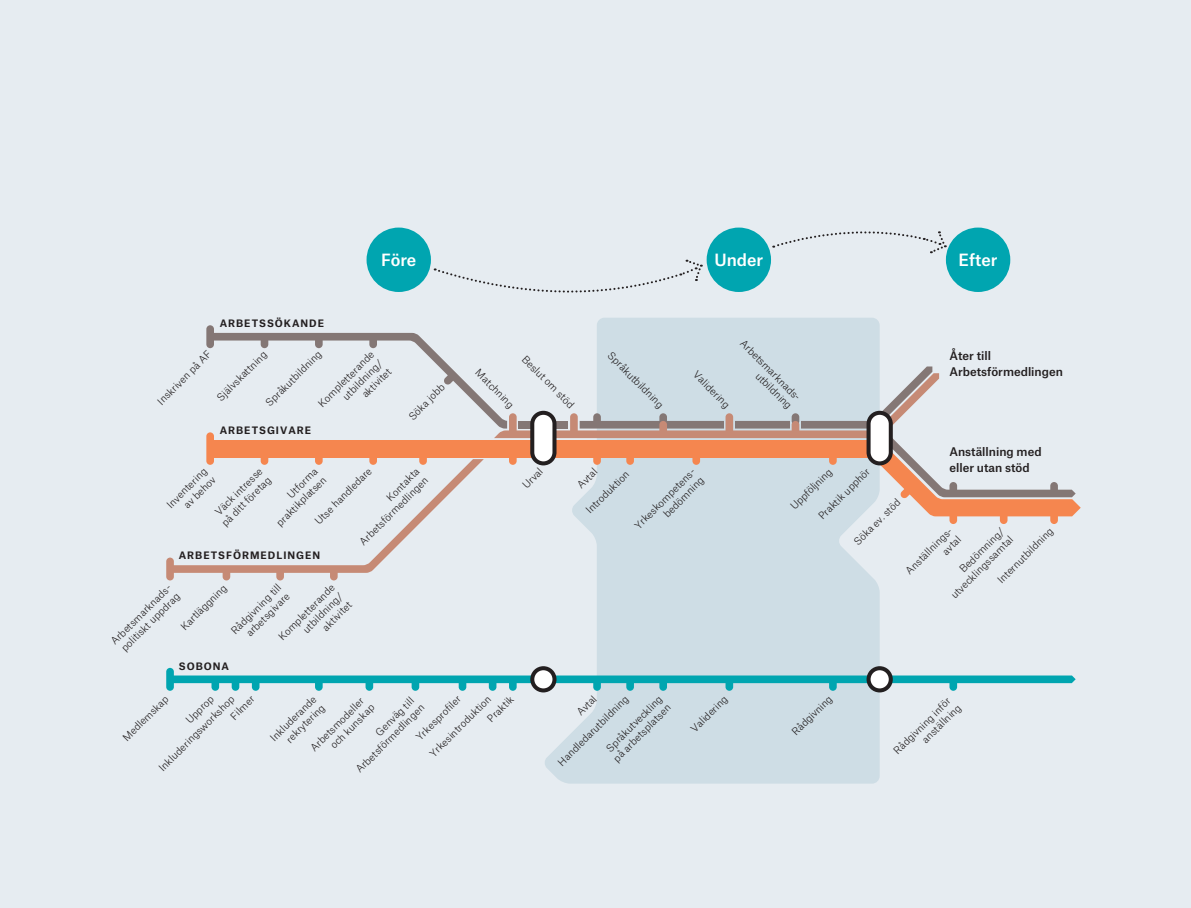
<style>
.page{position:relative;width:1191px;height:908px;background:#fff}
.page>*{position:absolute;margin:0;border:0;box-sizing:border-box;transform-origin:0 0}
.t1{font:500 16.2px "Atlas Grotesk";color:#fff}
.t2{font:500 11.4px/16.2px "Atlas Grotesk";color:#231f20}
.t3{font:300 9.8px/12.2px "Atlas Grotesk";color:#231f20;text-align:right}
.t4{font:700 9.8px "Atlas Grotesk";letter-spacing:.1em;color:#231f20}
</style>
<div class="page">
<div style="left:0;top:0;width:1191px;height:907px;background:#e6ecf1"></div>
<svg style="left:544px;top:318px;width:335px;height:465px;background:#d0dee6"></svg>
<div style="left:206px;top:325px;width:8px;height:23px;background:#847775;border-radius:4px"></div>
<div style="left:166px;top:667px;width:8px;height:23px;background:#00a5b0;border-radius:4px"></div>
<div style="left:166px;top:557px;width:8px;height:23px;background:#c68a75;border-radius:4px"></div>
<div style="left:223px;top:568px;width:7px;height:12px;background:#c68a75;border-radius:4px"></div>
<div style="left:276px;top:568px;width:8px;height:12px;background:#c68a75;border-radius:4px"></div>
<div style="left:330px;top:568px;width:8px;height:12px;background:#c68a75;border-radius:4px"></div>
<svg style="left:169px;top:333px;width:911px;height:239px"></svg>
<div style="left:570px;top:413px;width:8px;height:21px;background:#c68a75;border-radius:4px"></div>
<div style="left:725px;top:413px;width:8px;height:21px;background:#c68a75;border-radius:4px"></div>
<div style="left:659px;top:413px;width:8px;height:11px;background:#847775;border-radius:4px"></div>
<div style="left:659px;top:421px;width:8px;height:13px;background:#c68a75;border-radius:4px"></div>
<div style="left:791px;top:413px;width:8px;height:11px;background:#847775;border-radius:4px"></div>
<div style="left:791px;top:421px;width:8px;height:13px;background:#c68a75;border-radius:4px"></div>
<div style="left:532px;top:412px;width:22px;height:51px;background:#fff;border-radius:11px"></div>
<div style="left:530px;top:410px;width:26px;height:55px;border:4px solid #231f20;border-radius:11px"></div>
<div style="left:593px;top:679px;width:8px;height:11px;background:#00a5b0;border-radius:4px"></div>
<div style="left:626px;top:679px;width:8px;height:11px;background:#00a5b0;border-radius:4px"></div>
<div style="left:509px;top:679px;width:7px;height:11px;background:#00a5b0;border-radius:4px"></div>
<div style="left:489px;top:679px;width:7px;height:11px;background:#00a5b0;border-radius:4px"></div>
<div style="left:459px;top:679px;width:7px;height:11px;background:#00a5b0;border-radius:4px"></div>
<div style="left:411px;top:679px;width:8px;height:11px;background:#00a5b0;border-radius:4px"></div>
<div style="left:365px;top:679px;width:8px;height:11px;background:#00a5b0;border-radius:4px"></div>
<div style="left:315px;top:679px;width:8px;height:11px;background:#00a5b0;border-radius:4px"></div>
<div style="left:211px;top:679px;width:8px;height:11px;background:#00a5b0;border-radius:4px"></div>
<div style="left:232px;top:679px;width:7px;height:11px;background:#00a5b0;border-radius:4px"></div>
<div style="left:252px;top:679px;width:7px;height:11px;background:#00a5b0;border-radius:4px"></div>
<div style="left:725px;top:679px;width:8px;height:11px;background:#00a5b0;border-radius:4px"></div>
<div style="left:659px;top:679px;width:8px;height:11px;background:#00a5b0;border-radius:4px"></div>
<div style="left:949px;top:679px;width:8px;height:11px;background:#00a5b0;border-radius:4px"></div>
<div style="left:829px;top:679px;width:7px;height:11px;background:#00a5b0;border-radius:4px"></div>
<svg style="left:173px;top:675px;width:902px;height:7px;background:#10a9b4"></svg>
<div style="left:532px;top:668px;width:22px;height:22px;background:#fff;border-radius:50%"></div>
<div style="left:530px;top:666px;width:26px;height:26px;border:4px solid #231f20;border-radius:50%"></div>
<div style="left:868px;top:668px;width:22px;height:22px;background:#fff;border-radius:50%"></div>
<div style="left:866px;top:666px;width:26px;height:26px;border:4px solid #231f20;border-radius:50%"></div>
<div style="left:868px;top:412px;width:22px;height:51px;background:#fff;border-radius:11px"></div>
<div style="left:866px;top:410px;width:26px;height:55px;border:4px solid #231f20;border-radius:11px"></div>
<svg style="left:434px;top:259px;width:268px;height:34px"></svg>
<svg style="left:772px;top:231px;width:174px;height:22px"></svg>
<div style="left:366px;top:227px;width:65px;height:65px;background:#00a5b0;border-radius:50%"></div>
<div style="left:706px;top:227px;width:65px;height:65px;background:#00a5b0;border-radius:50%"></div>
<div style="left:946px;top:227px;width:64px;height:65px;background:#00a5b0;border-radius:50%"></div>
<p class="t4" style="left:220px;top:315px;width:106px">ARBETSSÖKANDE</p>
<p class="t1" style="left:381px;top:246px;width:37px">Före</p>
<p class="t1" style="left:714px;top:246px;width:50px">Under</p>
<p class="t1" style="left:958px;top:246px;width:40px">Efter</p>
<p class="t3" style="left:154px;top:398px;width:72px;rotate:-45deg">Inskriven på AF</p>
<p class="t3" style="left:262px;top:399px;width:76px;rotate:-45deg">Språkutbildning</p>
<p class="t3" style="left:315px;top:400px;width:76px;rotate:-45deg">Kompletterande utbildning/</p>
<p class="t3" style="left:214px;top:394px;width:67px;rotate:-45deg">Självskattning</p>
<p class="t3" style="left:358px;top:390px;width:38px;rotate:-45deg">aktivitet</p>
<p class="t4" style="left:220px;top:422px;width:93px">ARBETSGIVARE</p>
<p class="t3" style="left:405px;top:413px;width:48px;rotate:-45deg">Söka jobb</p>
<p class="t3" style="left:482px;top:365px;width:51px;rotate:45deg">M atchning</p>
<p class="t3" style="left:529px;top:352px;width:71px;rotate:45deg">B eslut om stöd</p>
<p class="t3" style="left:614px;top:348px;width:76px;rotate:45deg">Språkutbildning</p>
<p class="t3" style="left:747px;top:336px;width:83px;rotate:45deg">Arbetsmarknads-</p>
<p class="t3" style="left:700px;top:367px;width:49px;rotate:45deg">V alidering</p>
<p class="t3" style="left:762px;top:369px;width:48px;rotate:45deg">utbildning</p>
<p class="t2" style="left:949px;top:346px;width:115px">Åter till<br>Arbetsförmedlingen</p>
<p class="t2" style="left:949px;top:442px;width:94px">Anställning med eller utan stöd</p>
<p class="t3" style="left:519px;top:481px;width:26px;rotate:-45deg">Urval</p>
<p class="t3" style="left:574px;top:481px;width:25px;rotate:-45deg">Avtal</p>
<p class="t3" style="left:164px;top:501px;width:53px;rotate:-45deg">Inventering av behov</p>
<p class="t3" style="left:264px;top:510px;width:67px;rotate:-45deg">Utforma praktikplatsen</p>
<p class="t3" style="left:348px;top:529px;width:93px;rotate:-45deg">Kontakta<br>Arbetsförmedlingen</p>
<p class="t3" style="left:787px;top:502px;width:55px;rotate:-45deg">Uppföljning</p>
<p class="t3" style="left:312px;top:517px;width:77px;rotate:-45deg">Utse handledare</p>
<p class="t3" style="left:210px;top:510px;width:67px;text-align:center;rotate:-45deg">V äck intresse på ditt företag</p>
<p class="t3" style="left:815px;top:512px;width:69px;rotate:-45deg">Praktik upphör</p>
<p class="t3" style="left:582px;top:506px;width:58px;rotate:-45deg">Introduktion</p>
<p class="t3" style="left:631px;top:521px;width:83px;rotate:-45deg">Yrkeskompetens&shy;bedömning</p>
<p class="t3" style="left:850px;top:538px;width:62px;rotate:-45deg">Söka ev.stöd</p>
<p class="t3" style="left:939px;top:582px;width:85px;rotate:-45deg">B edömning/ utvecklingssamtal</p>
<p class="t3" style="left:994px;top:576px;width:76px;rotate:-45deg">Internutbildning</p>
<p class="t3" style="left:902px;top:567px;width:64px;rotate:-45deg">Anställnings&shy;avtal</p>
<p class="t4" style="left:179px;top:547px;width:143px">ARBETSFÖRMEDLINGEN</p>
<p class="t3" style="left:228px;top:627px;width:67px;rotate:-45deg">Rådgivning till arbetsgivare</p>
<p class="t3" style="left:275px;top:633px;width:76px;rotate:-45deg">Kompletterande utbildning/ aktivitet</p>
<p class="t3" style="left:178px;top:623px;width:61px;rotate:-45deg">Kartläggning</p>
<p class="t3" style="left:108px;top:637px;width:83px;text-align:left;rotate:-45deg">Arbetsmarknads&shy;politiskt uppdrag</p>
<p class="t4" style="left:179px;top:658px;width:52px">SOBONA</p>
<p class="t3" style="left:216px;top:701px;width:31px;line-height:14.2px;text-align:left;text-indent:-87px;rotate:-45deg">Inkluderingsw orkshop<br>Filmer</p>
<p class="t3" style="left:267px;top:734px;width:62px;rotate:-45deg">Inkluderande rekrytering</p>
<p class="t3" style="left:484px;top:714px;width:34px;rotate:-45deg">Praktik</p>
<p class="t3" style="left:182px;top:716px;width:36px;rotate:-45deg">Upprop</p>
<p class="t3" style="left:573px;top:708px;width:25px;rotate:-45deg">Avtal</p>
<p class="t3" style="left:687px;top:725px;width:49px;rotate:-45deg">V alidering</p>
<p class="t3" style="left:554px;top:758px;width:96px;rotate:-45deg">H andledarutbildning</p>
<p class="t3" style="left:788px;top:728px;width:53px;rotate:-45deg">Rådgivning</p>
<p class="t3" style="left:413px;top:733px;width:60px;rotate:-45deg">Yrkesprofi ler</p>
<p class="t3" style="left:119px;top:734px;width:61px;rotate:-45deg">M edlemskap</p>
<p class="t3" style="left:426px;top:749px;width:83px;rotate:-45deg">Yrkesintroduktion</p>
<p class="t3" style="left:601px;top:746px;width:78px;text-align:left;rotate:-45deg">Språkutveckling på arbetsplatsen</p>
<p class="t3" style="left:344px;top:756px;width:93px;rotate:-45deg">G enväg till<br>Arbetsförmedlingen</p>
<p class="t3" style="left:307px;top:744px;width:75px;rotate:-45deg">Arbetsmodeller och kunskap</p>
<p class="t3" style="left:890px;top:747px;width:80px;rotate:-45deg">Rådgivning inför anställning</p>
</div>
